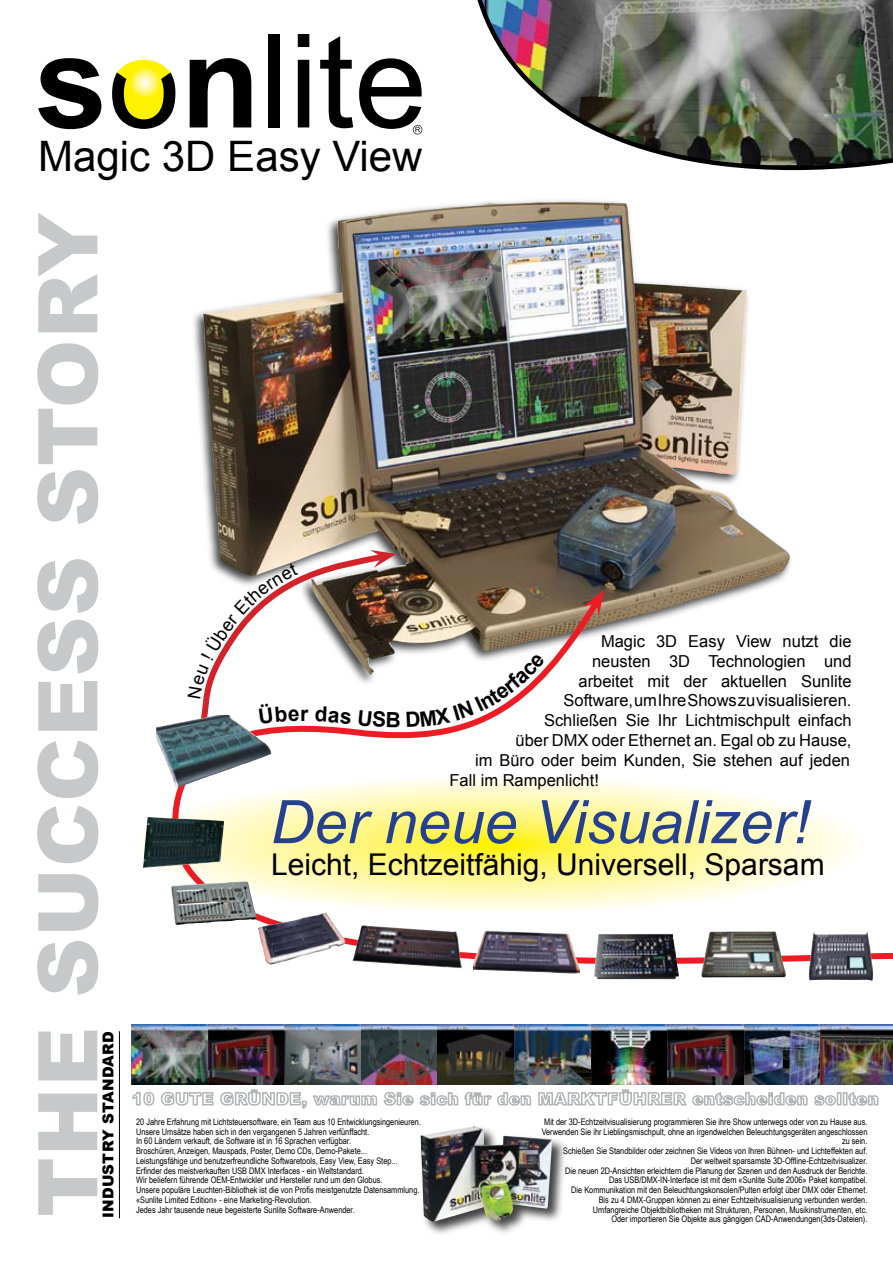
<style>
.page{position:relative;width:893px;height:1263px;background:#fff}
.page>*{position:absolute;margin:0;border:0;box-sizing:border-box;transform-origin:0 0}
.t1{font:900 82.5px "Arial";letter-spacing:.01em;color:#c6c8ca}
.t2{font:italic 60px "Arial";color:#24408f}
.t3{font:42px "Arial";color:#000}
.t4{font:30px "Arial";color:#000}
.t5{font:700 21px "Arial";color:#000}
.t6{font:16.5px "Arial";color:#000}
.t7{font:900 15px "Arial";letter-spacing:.02em;color:#000}
.t8{font:9px/9.8px "Arial Narrow";color:#000}
</style>
<div class="page">
<svg style="left:38px;top:58px;width:63px;height:71px"></svg>
<svg style="left:190px;top:58px;width:61px;height:69px"></svg>
<div style="left:268px;top:34px;width:12px;height:93px;background:#000"></div>
<svg style="left:298px;top:34px;width:11px;height:93px"></svg>
<svg style="left:320px;top:36px;width:33px;height:92px"></svg>
<svg style="left:359px;top:58px;width:63px;height:76px"></svg>
<svg style="left:112px;top:60px;width:63px;height:69px"></svg>
<hr style="left:119px;top:1031px;width:1px;height:187px;background:#000">
<div style="left:417px;top:1123px;width:151px;height:114px;background:#000;opacity:.75"></div>
<img style="left:484px;top:1135px;width:68px;height:87px">
<svg style="left:132px;top:1084px;width:705px;height:25px"></svg>
<div style="left:837px;top:1092px;width:4px;height:13px;border:2px solid #b1b4b6"></div>
<div style="left:843px;top:1092px;width:4px;height:13px;border:2px solid #b1b4b6"></div>
<svg style="left:847px;top:1092px;width:32px;height:14px"></svg>
<div style="left:189px;top:196px;width:606px;height:492px;background:#000;opacity:.75"></div>
<img style="left:203px;top:201px;width:579px;height:393px">
<svg style="left:165px;top:594px;width:728px;height:386px"></svg>
<svg style="left:583px;top:590px;width:21px;height:26px"></svg>
<svg style="left:176px;top:550px;width:213px;height:239px"></svg>
<svg style="left:370px;top:550px;width:26px;height:18px"></svg>
<img style="left:477px;top:0;width:416px;height:171px">
<img style="left:157px;top:715px;width:115px;height:73px">
<img style="left:143px;top:817px;width:81px;height:51px">
<img style="left:171px;top:881px;width:86px;height:44px">
<img style="left:353px;top:925px;width:109px;height:44px">
<img style="left:258px;top:913px;width:88px;height:52px">
<img style="left:472px;top:929px;width:108px;height:45px">
<img style="left:594px;top:934px;width:85px;height:45px">
<img style="left:701px;top:932px;width:85px;height:45px">
<img style="left:808px;top:932px;width:66px;height:49px">
<img style="left:132px;top:1025px;width:76px;height:59px">
<img style="left:208px;top:1025px;width:77px;height:59px">
<img style="left:285px;top:1025px;width:76px;height:59px">
<img style="left:361px;top:1025px;width:77px;height:59px">
<img style="left:438px;top:1025px;width:76px;height:59px">
<img style="left:514px;top:1025px;width:77px;height:59px">
<img style="left:591px;top:1025px;width:153px;height:59px">
<img style="left:744px;top:1025px;width:149px;height:59px">
<svg style="left:315px;top:706px;width:85px;height:21px"></svg>
<svg style="left:406px;top:653px;width:139px;height:74px"></svg>
<svg style="left:188px;top:563px;width:111px;height:161px"></svg>
<h3 class="t3" style="left:38px;top:129px;width:386px">Magic 3D Easy View</h3>
<h1 class="t1" style="left:8px;top:1217px;width:1006px;rotate:-90deg">THE SUCCESS STORY</h1>
<h3 class="t7" style="left:97px;top:1218px;width:189px;rotate:-90deg">INDUSTRY STANDARD</h3>
<h3 class="t6" style="left:601px;top:630px;width:252px">Magic 3D Easy View nutzt die</h3>
<h3 class="t6" style="left:592px;top:650px;width:261px">neusten 3D Technologien und</h3>
<h3 class="t6" style="left:578px;top:670px;width:274px">arbeitet mit der aktuellen Sunlite</h3>
<h3 class="t6" style="left:563px;top:690px;width:289px">Software, um Ihre Shows zu visualisieren.</h3>
<h3 class="t6" style="left:544px;top:709px;width:309px">Schließen Sie Ihr Lichtmischpult einfach</h3>
<h3 class="t6" style="left:515px;top:729px;width:337px">über DMX oder Ethernet an. Egal ob zu Hause,</h3>
<h3 class="t6" style="left:475px;top:749px;width:376px">im Büro oder beim Kunden, Sie stehen auf jeden</h3>
<h3 class="t6" style="left:449px;top:769px;width:151px">Fall im Rampenlicht!</h3>
<h2 class="t2" style="left:271px;top:783px;width:541px">Der neue Visualizer!</h2>
<h3 class="t5" style="left:300px;top:700px;width:10px">r</h3>
<h3 class="t4" style="left:271px;top:845px;width:555px">Leicht, Echtzeitfähig, Universell, Sparsam</h3>
<p class="t8" style="left:136px;top:1116px;width:286px">20 Jahre Erfahrung mit Lichtsteuersoftware, ein Team aus 10 Entwicklungsingenieuren.<br>Unsere Umsätze haben sich in den vergangenen 5 Jahren verfünffacht.<br>In 60 Ländern verkauft, die Software ist in 16 Sprachen verfügbar.<br>Broschüren, Anzeigen, Mauspads, Poster, Demo CDs, Demo-Pakete...<br>Leistungsfähige und benutzerfreundliche Softwaretools, Easy View, Easy Step...<br>Erfinder des meistverkauften USB DMX Interfaces - ein Weltstandard.<br>Wir beliefern führende OEM-Entwickler und Hersteller rund um den Globus.<br>Unsere populäre Leuchten-Bibliothek ist die von Profis meistgenutzte Datensammlung. «Sunlite Limited Edition» - eine Marketing-Revolution.<br>Jedes Jahr tausende neue begeisterte Sunlite Software-Anwender.</p>
<p class="t8" style="left:542px;top:1116px;width:327px;text-align:right">Mit der 3D-Echtzeitvisualisierung programmieren Sie ihre Show unterwegs oder von zu Hause aus.<br>Verwenden Sie ihr Lieblingsmischpult, ohne an irgendwelchen Beleuchtungsgeräten angeschlossen zu sein.<br>Schießen Sie Standbilder oder zeichnen Sie Videos von Ihren Bühnen- und Lichteffekten auf.<br>Der weltweit sparsamste 3D-Offline-Echtzeitvisualizer.<br>Die neuen 2D-Ansichten erleichtern die Planung der Szenen und den Ausdruck der Berichte.<br>Das USB/DMX-IN-Interface ist mit dem «Sunlite Suite 2006» Paket kompatibel.<br>Die Kommunikation mit den Beleuchtungskonsolen/Pulten erfolgt über DMX oder Ethernet.<br>Bis zu 4 DMX-Gruppen können zu einer Echtzeitvisualisierung verbunden werden.<br>Umfangreiche Objektbibliotheken mit Strukturen, Personen, Musikinstrumenten, etc.<br>Oder importieren Sie Objekte aus gängigen CAD-Anwendungen(3ds-Dateien).</p>
</div>
